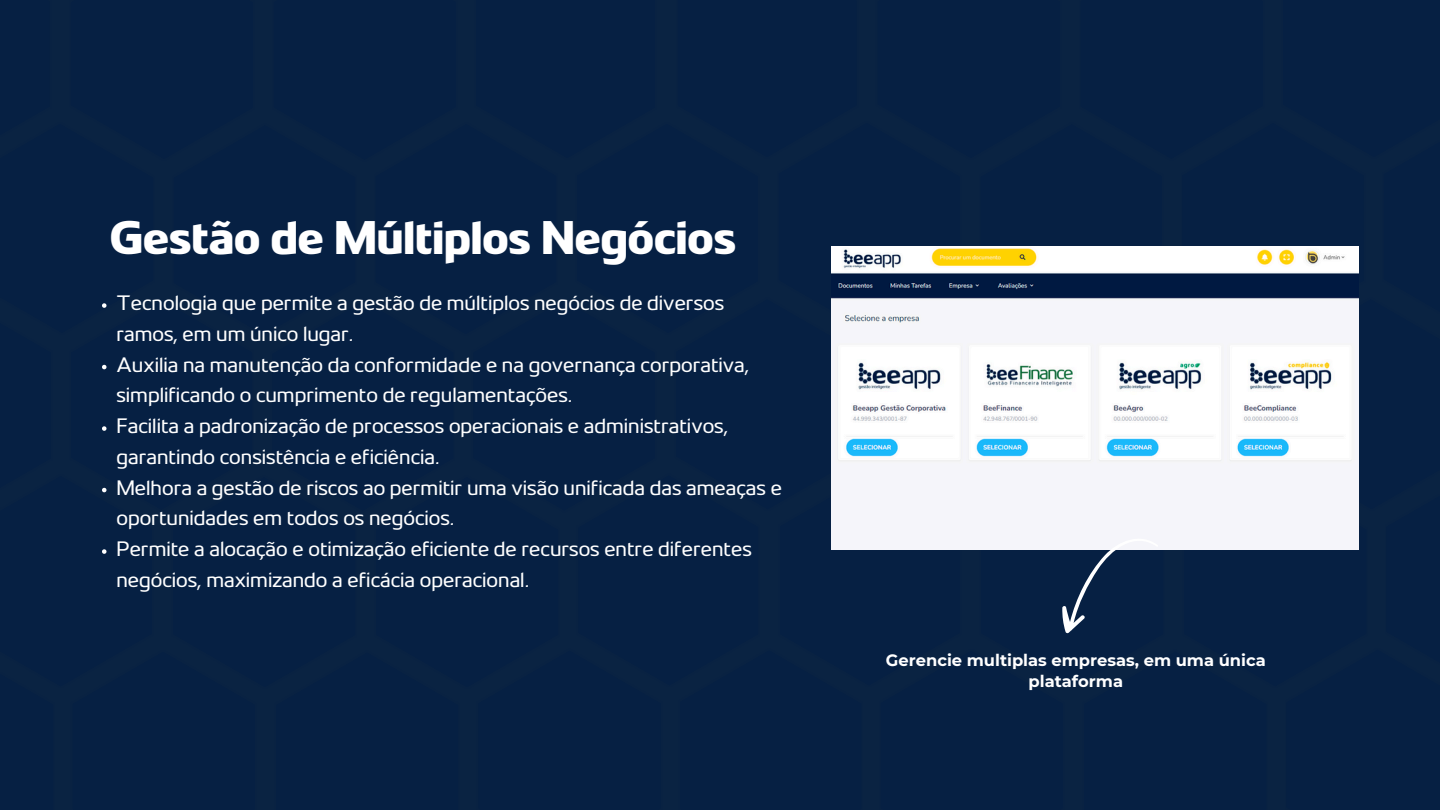
<style>
.page{position:relative;width:1440px;height:810px;background:#062043}
.page>*{position:absolute;margin:0;border:0;box-sizing:border-box;transform-origin:0 0}
.t1{font:700 47.1px "LT Renovate";color:#fff}
.t2{font:20.8px/30.8px "LT Renovate";color:#fff}
.t3{font:700 16.3px/21.1px "Montserrat";color:#fff;text-align:center}
</style>
<div class="page">
<img style="left:832px;top:246px;width:527px;height:303px">
<svg style="left:1056px;top:517px;width:105px;height:134px"></svg>
<svg style="left:102px;top:303px;width:4px;height:5px"></svg>
<svg style="left:102px;top:365px;width:4px;height:4px"></svg>
<svg style="left:102px;top:426px;width:4px;height:5px"></svg>
<svg style="left:102px;top:488px;width:4px;height:4px"></svg>
<svg style="left:102px;top:549px;width:4px;height:5px"></svg>
<p class="t1" style="left:109px;top:221px;width:628px">Gestão de Múltiplos Negócios</p>
<p class="t2" style="left:116px;top:290px;width:609px">Tecnologia que permite a gestão de múltiplos negócios de diversos ramos, em um único lugar.</p>
<p class="t2" style="left:116px;top:351px;width:634px">Auxilia na manutenção da conformidade e na governança corporativa, simplificando o cumprimento de regulamentações.</p>
<p class="t2" style="left:116px;top:413px;width:613px">Facilita a padronização de processos operacionais e administrativos, garantindo consistência e eficiência.</p>
<p class="t2" style="left:116px;top:474px;width:667px">Melhora a gestão de riscos ao permitir uma visão unificada das ameaças e oportunidades em todos os negócios.</p>
<p class="t2" style="left:116px;top:536px;width:637px">Permite a alocação e otimização eficiente de recursos entre diferentes negócios, maximizando a eficácia operacional.</p>
<p class="t3" style="left:886px;top:649px;width:381px">Gerencie multiplas empresas, em uma única plataforma</p>
</div>
